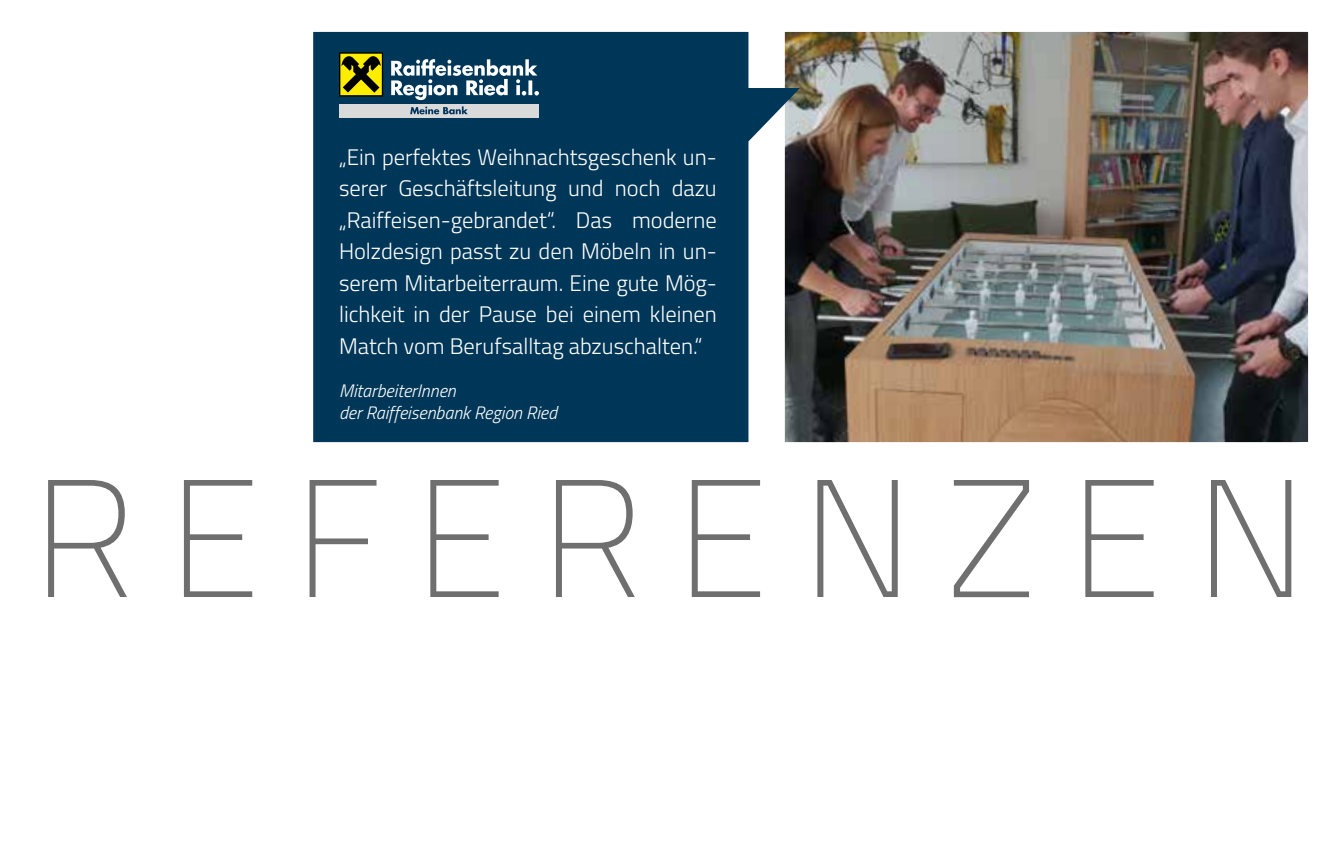
<style>
.page{position:relative;width:1340px;height:862px;background:#fff}
.page>*{position:absolute;margin:0;border:0;box-sizing:border-box;transform-origin:0 0}
.t1{font:100 166.95px "Titillium";letter-spacing:.2em;color:#706f6f}
.t2{font:300 22.5px/31.5px "Titillium";color:#fff;text-align:justify}
.t3{font:italic 300 18px/21.6px "Titillium";color:#fff}
</style>
<div class="page">
<img style="left:800px;top:32px;width:507px;height:410px">
<svg style="left:313px;top:32px;width:487px;height:410px;background:#154663"></svg>
<div style="left:339px;top:104px;width:200px;height:13px;background:#dadada"></div>
<svg style="left:391px;top:59px;width:148px;height:41px"></svg>
<div style="left:339px;top:52px;width:44px;height:44px;background:#4d4700"></div>
<div style="left:340px;top:54px;width:42px;height:41px;background:#ffed00"></div>
<svg style="left:341px;top:56px;width:39px;height:37px"></svg>
<svg style="left:410px;top:106px;width:58px;height:8px"></svg>
<p class="t2" style="left:339px;top:140px;width:379px">„Ein perfektes Weihnachtsgeschenk un&shy;serer Geschäftsleitung und noch dazu „Raiffeisen-gebrandet“. Das moderne Holzdesign passt zu den Möbeln in un&shy;serem Mitarbeiterraum. Eine gute Mög&shy;lichkeit in der Pause bei einem kleinen Match vom Berufsalltag abzuschalten.“</p>
<p class="t3" style="left:339px;top:379px;width:219px">MitarbeiterInnen<br>der Raiffeisenbank Region Ried</p>
<h1 class="t1" style="left:33px;top:419px;width:1275px">REFERENZEN</h1>
</div>
